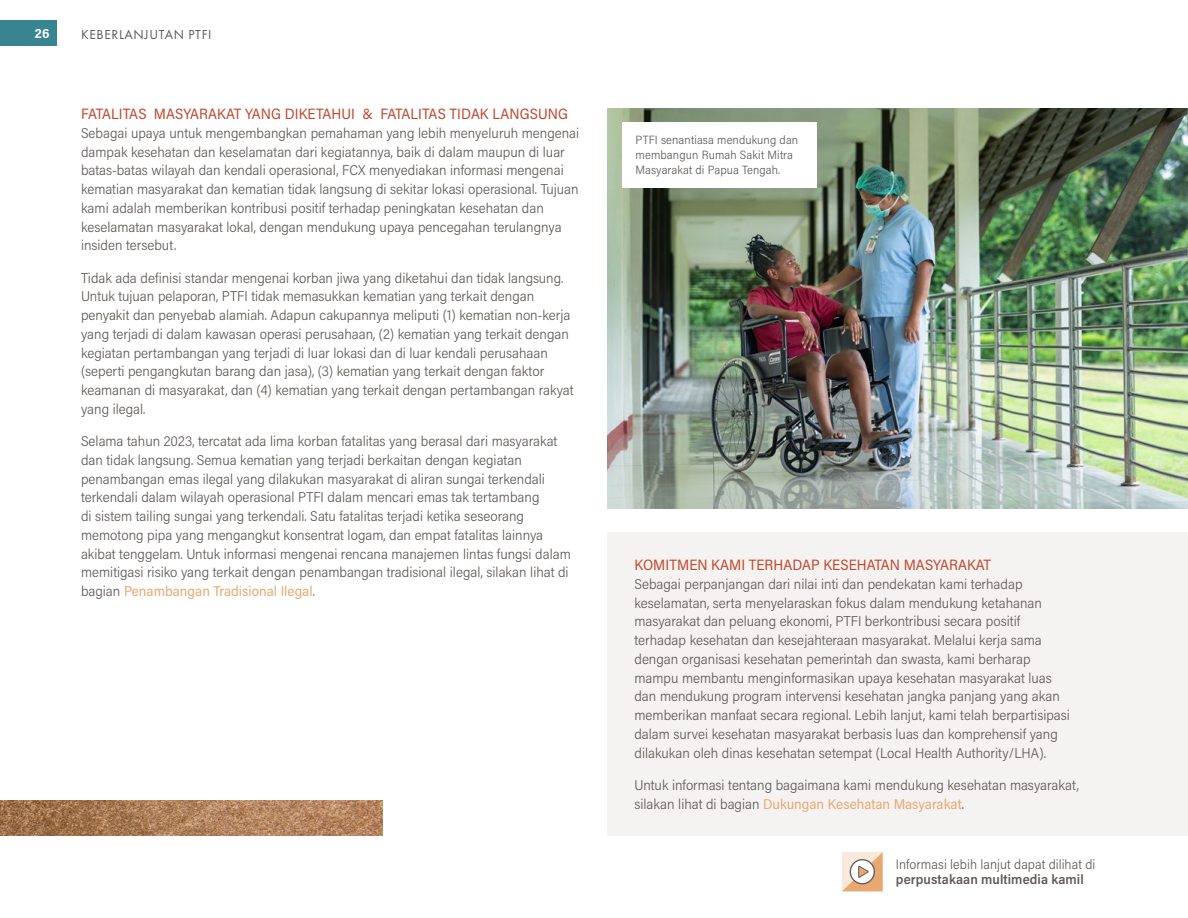
<style>
.page{position:relative;width:1188px;height:918px;background:#fff}
.page>*{position:absolute;margin:0;border:0;box-sizing:border-box;transform-origin:0 0}
.t1{font:15px "Acumin Pro Semi Cond";color:#c14830}
.t2{font:300 14.25px/18.8px "Acumin Pro Semi Cond";color:#5d5956}
.t3{font:300 13.5px "Acumin Pro Semi Cond";letter-spacing:.005em;color:#5d5956}
.t4{font:600 13.5px "Acumin Pro Semi Cond";letter-spacing:.01em;color:#5d5956}
.t5{font:13.5px "Futura PT";letter-spacing:.05em;color:#5d5956}
.t6{font:700 13.5px "Acumin Pro Semi Cond";color:#fff}
.t7{font:300 12px/15px "Acumin Pro Semi Cond";letter-spacing:.01em;color:#5d5956}
.s1{font-weight:400;color:#e8a871}
</style>
<div class="page">
<div style="left:608px;top:532px;width:580px;height:304px;background:#f5f3f1"></div>
<img style="left:608px;top:108px;width:580px;height:401px">
<img style="left:0;top:801px;width:382px;height:34px">
<div style="left:0;top:21px;width:56px;height:25px;background:#398491"></div>
<div style="left:622px;top:122px;width:194px;height:66px;background:#fff"></div>
<svg style="left:842px;top:852px;width:41px;height:39px"></svg>
<p class="t6" style="left:35px;top:24px;width:16px">26</p>
<p class="t5" style="left:81px;top:26px;width:132px">KEBERLANJUTAN PTFI</p>
<p class="t1" style="left:81px;top:103px;width:489px">FATALITAS MASYARAKAT YANG DIKETAHUI &amp; FATALITAS TIDAK LANGSUNG</p>
<p class="t2" style="left:81px;top:123px;width:500px">Sebagai upaya untuk mengembangkan pemahaman yang lebih menyeluruh mengenai dampak kesehatan dan keselamatan dari kegiatannya, baik di dalam maupun di luar batas-batas wilayah dan kendali operasional, FCX menyediakan informasi mengenai kematian masyarakat dan kematian tidak langsung di sekitar lokasi operasional. Tujuan kami adalah memberikan kontribusi positif terhadap peningkatan kesehatan dan keselamatan masyarakat lokal, dengan mendukung upaya pencegahan terulangnya insiden tersebut.</p>
<p class="t2" style="left:81px;top:268px;width:494px">Tidak ada definisi standar mengenai korban jiwa yang diketahui dan tidak langsung.<br>Untuk tujuan pelaporan, PTFI tidak memasukkan kematian yang terkait dengan penyakit dan penyebab alamiah. Adapun cakupannya meliputi (1) kematian non-kerja yang terjadi di dalam kawasan operasi perusahaan, (2) kematian yang terkait dengan kegiatan pertambangan yang terjadi di luar lokasi dan di luar kendali perusahaan (seperti pengangkutan barang dan jasa), (3) kematian yang terkait dengan faktor keamanan di masyarakat, dan (4) kematian yang terkait dengan pertambangan rakyat yang ilegal.</p>
<p class="t2" style="left:81px;top:431px;width:491px">Selama tahun 2023, tercatat ada lima korban fatalitas yang berasal dari masyarakat dan tidak langsung. Semua kematian yang terjadi berkaitan dengan kegiatan penambangan emas ilegal yang dilakukan masyarakat di aliran sungai terkendali terkendali dalam wilayah operasional PTFI dalam mencari emas tak tertambang<br>di sistem tailing sungai yang terkendali. Satu fatalitas terjadi ketika seseorang memotong pipa yang mengangkut konsentrat logam, dan empat fatalitas lainnya akibat tenggelam. Untuk informasi mengenai rencana manajemen lintas fungsi dalam memitigasi risiko yang terkait dengan penambangan tradisional ilegal, silakan lihat di bagian <span class="s1">Penambangan Tradisional Ilegal</span>.</p>
<p class="t7" style="left:636px;top:132px;width:164px">PTFI senantiasa mendukung dan membangun Rumah Sakit Mitra<br>Masyarakat di Papua Tengah.</p>
<p class="t1" style="left:634px;top:555px;width:358px">KOMITMEN KAMI TERHADAP KESEHATAN MASYARAKAT</p>
<p class="t2" style="left:634px;top:574px;width:437px">Sebagai perpanjangan dari nilai inti dan pendekatan kami terhadap keselamatan, serta menyelaraskan fokus dalam mendukung ketahanan masyarakat dan peluang ekonomi, PTFI berkontribusi secara positif terhadap kesehatan dan kesejahteraan masyarakat. Melalui kerja sama dengan organisasi kesehatan pemerintah dan swasta, kami berharap mampu membantu menginformasikan upaya kesehatan masyarakat luas dan mendukung program intervensi kesehatan jangka panjang yang akan memberikan manfaat secara regional. Lebih lanjut, kami telah berpartisipasi dalam survei kesehatan masyarakat berbasis luas dan komprehensif yang dilakukan oleh dinas kesehatan setempat (Local Health Authority/LHA).</p>
<p class="t2" style="left:634px;top:775px;width:446px">Untuk informasi tentang bagaimana kami mendukung kesehatan masyarakat, silakan lihat di bagian <span class="s1">Dukungan Kesehatan Masyarakat</span>.</p>
<p class="t3" style="left:896px;top:855px;width:201px">Informasi lebih lanjut dapat dilihat di</p>
<p class="t4" style="left:896px;top:870px;width:189px">perpustakaan multimedia kamil</p>
</div>
